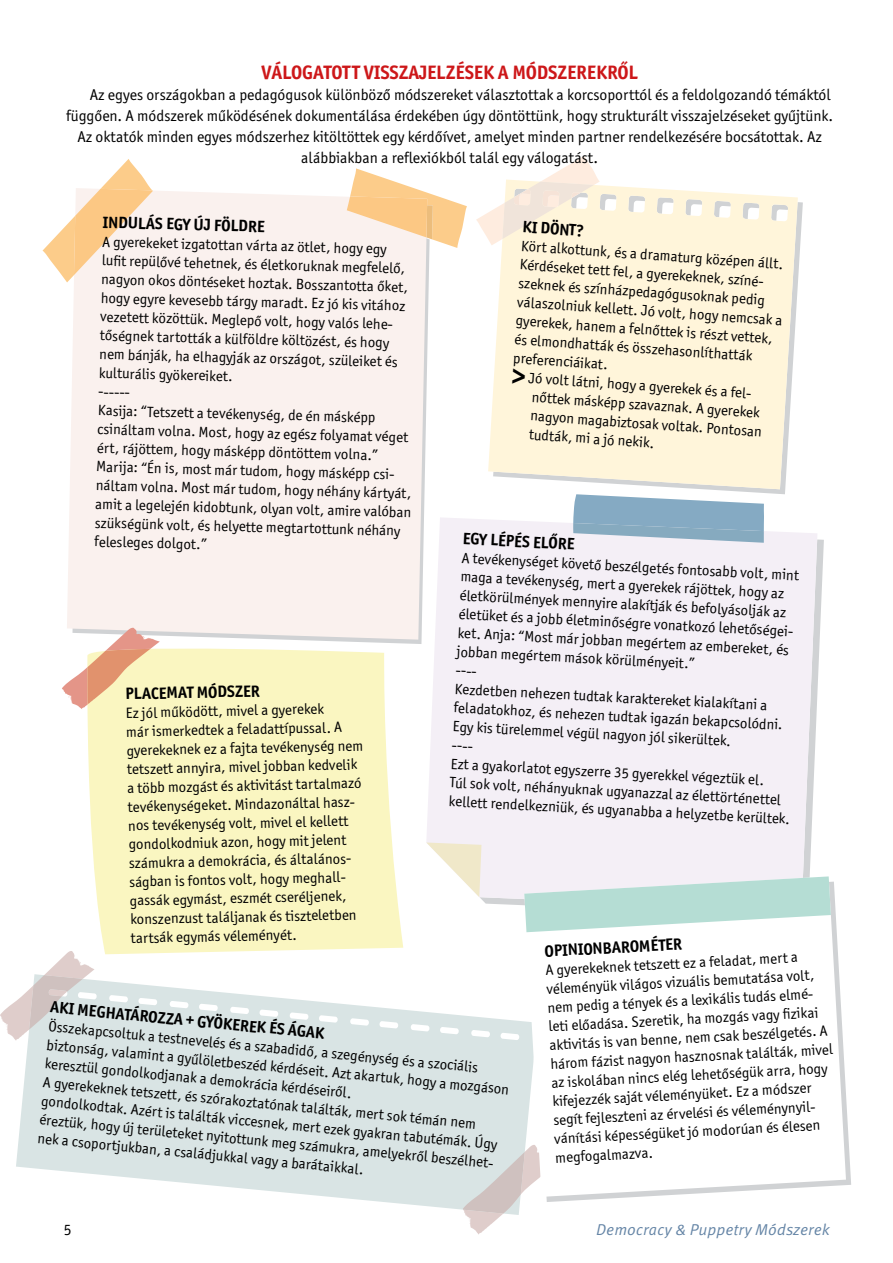
<style>
.page{position:relative;width:893px;height:1263px;background:#fff}
.page>*{position:absolute;margin:0;border:0;box-sizing:border-box;transform-origin:0 0}
.t1{font:700 19.5px "Officina Sans ITC Pro";letter-spacing:-.01em;color:#cd1719}
.t2{font:700 16.5px "Officina Sans ITC Pro";color:#000}
.t3{font:15.75px "Officina Sans ITC Pro";color:#000}
.t4{font:italic 15.75px "Meta Correspondence Pro";color:#6585a6}
.t5{font:15px/18.8px "Officina Sans ITC Pro";color:#000}
.s1{font-weight:700;font-size:27px}
</style>
<div class="page">
<div style="left:67px;top:191px;width:360px;height:449px;background:#faf1ee"></div>
<svg style="left:43px;top:159px;width:110px;height:123px"></svg>
<svg style="left:347px;top:168px;width:120px;height:80px"></svg>
<svg style="left:87px;top:642px;width:316px;height:312px;background:#faf6c6"></svg>
<svg style="left:62px;top:628px;width:98px;height:81px"></svg>
<svg style="left:702px;top:202px;width:101px;height:292px"></svg>
<svg style="left:488px;top:185px;width:310px;height:304px;background:#fdf4dc"></svg>
<svg style="left:476px;top:156px;width:124px;height:89px"></svg>
<svg style="left:817px;top:539px;width:7px;height:159px"></svg>
<div style="left:426px;top:517px;width:391px;height:389px;background:#f4eff6"></div>
<svg style="left:426px;top:842px;width:55px;height:55px"></svg>
<svg style="left:573px;top:494px;width:191px;height:49px"></svg>
<svg style="left:16px;top:980px;width:508px;height:230px;fill:#d9e4e4"></svg>
<svg style="left:463px;top:1145px;width:61px;height:90px"></svg>
<svg style="left:0;top:951px;width:95px;height:90px"></svg>
<svg style="left:546px;top:1098px;width:305px;height:104px"></svg>
<svg style="left:524px;top:881px;width:322px;height:316px"></svg>
<svg style="left:524px;top:876px;width:307px;height:56px"></svg>
<h1 class="t1" style="left:261px;top:61px;width:378px">VÁLOGATOTT VISSZAJELZÉSEK A MÓDSZEREKRŐL</h1>
<p class="t3" style="left:90px;top:86px;width:743px">Az egyes országokban a pedagógusok különböző módszereket választottak a korcsoporttól és a feldolgozandó témáktól</p>
<p class="t3" style="left:66px;top:107px;width:768px">függően. A módszerek működésének dokumentálása érdekében úgy döntöttünk, hogy strukturált visszajelzéseket gyűjtünk.</p>
<p class="t3" style="left:77px;top:128px;width:746px">Az oktatók minden egyes módszerhez kitöltöttek egy kérdőívet, amelyet minden partner rendelkezésére bocsátottak. Az</p>
<p class="t3" style="left:301px;top:149px;width:299px">alábbiakban a reflexiókból talál egy válogatást.</p>
<p class="t2" style="left:103px;top:213px;width:164px;rotate:1deg">INDULÁS EGY ÚJ FÖLDRE</p>
<p class="t5" style="left:103px;top:231px;width:309px;rotate:2deg">A gyerekeket izgatottan várta az ötlet, hogy egy<br>lufi t repülővé tehetnek, és életkoruknak megfelelő, nagyon okos döntéseket hoztak. Bosszantotta őket, hogy egyre kevesebb tárgy maradt. Ez jó kis vitához vezetett közöttük. Meglepő volt, hogy valós lehe&shy;tőségnek tartották a külföldre költözést, és hogy nem bánják, ha elhagyják az országot, szüleiket és kulturális gyökereiket.<br>------</p>
<p class="t5" style="left:98px;top:400px;width:318px;rotate:2deg">Kasija: “Tetszett a tevékenység, de én másképp csináltam volna. Most, hogy az egész folyamat véget ért, rájöttem, hogy másképp döntöttem volna.” Marija: “Én is, most már tudom, hogy másképp csi&shy;náltam volna. Most már tudom, hogy néhány kártyát, amit a legelején kidobtunk, olyan volt, amire valóban szükségünk volt, és helyette megtartottunk néhány felesleges dolgot.”</p>
<p class="t2" style="left:523px;top:216px;width:63px;rotate:4deg">KI DÖNT?</p>
<p class="t5" style="left:522px;top:236px;width:267px;rotate:4deg">Kört alkottunk, és a dramaturg középen állt.<br>Kérdéseket tett fel, a gyerekeknek, színé&shy;szeknek és színházpedagógusoknak pedig válaszolniuk kellett. Jó volt, hogy nemcsak a gyerekek, hanem a felnőttek is részt vettek, és elmondhatták és összehasonlíthatták preferenciáikat.<br><span class="s1">&gt;</span> Jó volt látni, hogy a gyerekek és a fel-</p>
<p class="t5" style="left:532px;top:387px;width:233px;rotate:4deg">nőttek másképp szavaznak. A gyerekek nagyon magabiztosak voltak. Pontosan tudták, mi a jó nekik.</p>
<p class="t2" style="left:463px;top:528px;width:114px;rotate:3deg">EGY LÉPÉS ELŐRE</p>
<p class="t5" style="left:462px;top:548px;width:343px;rotate:3deg">A tevékenységet követő beszélgetés fontosabb volt, mint maga a tevékenység, mert a gyerekek rájöttek, hogy az életkörülmények mennyire alakítják és befolyásolják az életüket és a jobb életminőségre vonatkozó lehetőségei&shy;ket. Anja: “Most már jobban megértem az embereket, és jobban megértem mások körülményeit.”<br>----<br>Kezdetben nehezen tudtak karaktereket kialakítani a feladatokhoz, és nehezen tudtak igazán bekapcsolódni.<br>Egy kis türelemmel végül nagyon jól sikerültek.<br>----<br>Ezt a gyakorlatot egyszerre 35 gyerekkel végeztük el.<br>Túl sok volt, néhányuknak ugyanazzal az élettörténettel kellett rendelkezniük, és ugyanabba a helyzetbe kerültek.</p>
<p class="t2" style="left:125px;top:683px;width:136px;rotate:-1deg">PLACEMAT MÓDSZER</p>
<p class="t5" style="left:126px;top:703px;width:238px;rotate:-1deg">Ez jól működött, mivel a gyerekek<br>már ismerkedtek a feladattípussal. A gyerekeknek ez a fajta tevékenység nem tetszett annyira, mivel jobban kedvelik a több mozgást és aktivitást tartalmazó tevékenységeket. Mindazonáltal hasz&shy;nos tevékenység volt, mivel el kellett gondolkodniuk azon, hogy mit jelent számukra a demokrácia, és általános&shy;ságban is fontos volt, hogy meghall&shy;gassák egymást, eszmét cseréljenek, konszenzust találjanak és tiszteletben tartsák egymás véleményét.</p>
<p class="t2" style="left:544px;top:941px;width:139px;rotate:-3deg">OPINIONBAROMÉTER</p>
<p class="t5" style="left:545px;top:961px;width:284px;rotate:-3deg">A gyerekeknek tetszett ez a feladat, mert a véleményük világos vizuális bemutatása volt, nem pedig a tények és a lexikális tudás elmé&shy;leti előadása. Szeretik, ha mozgás vagy fi zikai aktivitás is van benne, nem csak beszélgetés. A három fázist nagyon hasznosnak találták, mivel az iskolában nincs elég lehetőségük arra, hogy kifejezzék saját véleményüket. Ez a módszer segít fejleszteni az érvelési és véleménynyil&shy;vánítási képességüket jó modorúan és élesen megfogalmazva.</p>
<p class="t2" style="left:51px;top:998px;width:277px;rotate:5deg">AKI MEGHATÁROZZA + GYÖKEREK ÉS ÁGAK</p>
<p class="t5" style="left:50px;top:1015px;width:466px;rotate:6deg">Összekapcsoltuk a testnevelés és a szabadidő, a szegénység és a szociális biztonság, valamint a gyűlöletbeszéd kérdéseit. Azt akartuk, hogy a mozgáson keresztül gondolkodjanak a demokrácia kérdéseiről.<br>A gyerekeknek tetszett, és szórakoztatónak találták, mert sok témán nem gondolkodtak. Azért is találták viccesnek, mert ezek gyakran tabutémák. Úgy éreztük, hogy új területeket nyitottunk meg számukra, amelyekről beszélhet&shy;nek a csoportjukban, a családjukkal vagy a barátaikkal.</p>
<p class="t3" style="left:64px;top:1220px;width:9px">5</p>
<p class="t4" style="left:596px;top:1217px;width:235px">Democracy &amp; Puppetry Módszerek</p>
</div>
